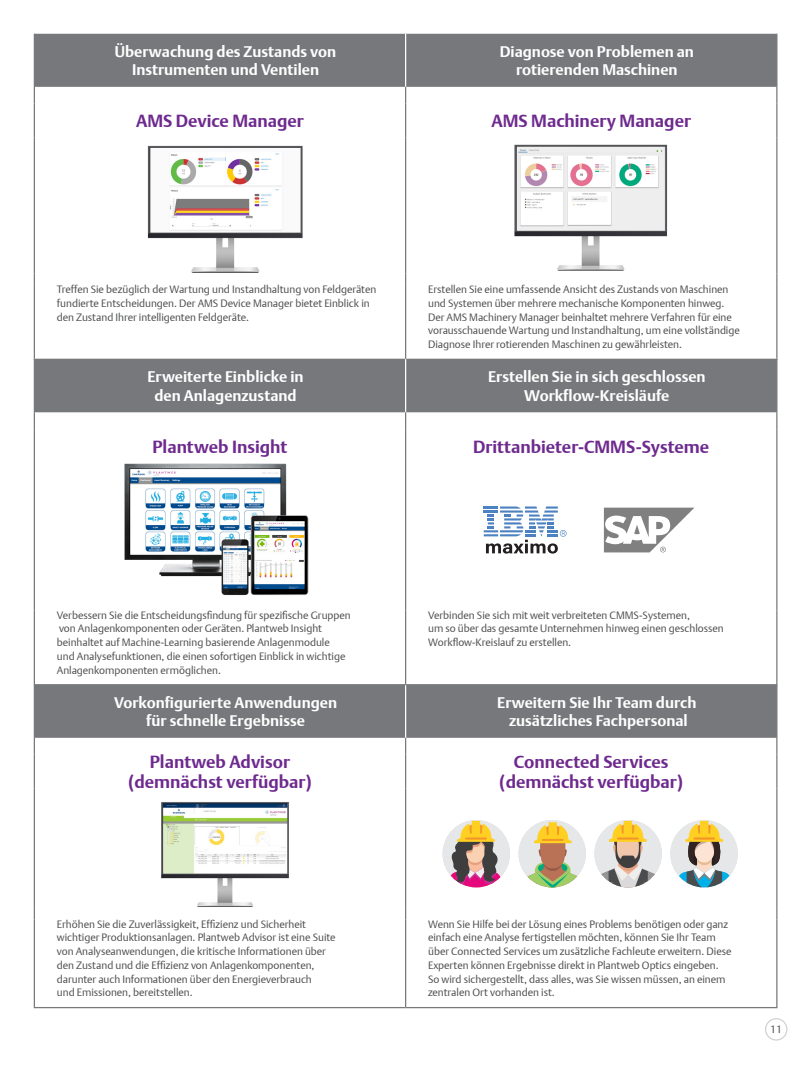
<style>
.page{position:relative;width:810px;height:1080px;background:#fff}
.page>*{position:absolute;margin:0;border:0;box-sizing:border-box;transform-origin:0 0}
.t1{font:700 17.5px/20px "DTL Argo T";color:#6e2a8e;text-align:center}
.t2{font:700 15.25px/18.4px "DTL Argo T";color:#fff;text-align:center}
.BODY{font:10.62px/13.8px "DTL Argo T Light";color:#4b4c4d}
</style>
<div class="page">
<div style="left:35px;top:34px;width:741px;height:53px;background:#76787b"></div>
<hr style="left:405px;top:34px;width:1px;height:53px;background:#fff">
<svg style="left:34px;top:87px;width:1px;height:17px"></svg>
<svg style="left:405px;top:87px;width:1px;height:17px"></svg>
<svg style="left:776px;top:87px;width:2px;height:17px"></svg>
<hr style="left:34px;top:104px;width:1px;height:33px;background:#76787b">
<hr style="left:405px;top:104px;width:1px;height:33px;background:#76787b">
<hr style="left:776px;top:104px;width:2px;height:33px;background:#76787b">
<hr style="left:34px;top:137px;width:1px;height:137px;background:#76787b">
<hr style="left:405px;top:137px;width:1px;height:137px;background:#76787b">
<hr style="left:776px;top:137px;width:2px;height:137px;background:#76787b">
<svg style="left:776px;top:274px;width:2px;height:11px"></svg>
<hr style="left:34px;top:285px;width:1px;height:74px;background:#76787b">
<hr style="left:405px;top:285px;width:1px;height:74px;background:#76787b">
<hr style="left:776px;top:285px;width:2px;height:74px;background:#76787b">
<hr style="left:34px;top:34px;width:1px;height:53px;background:#76787b">
<hr style="left:776px;top:34px;width:2px;height:53px;background:#76787b">
<div style="left:765px;top:1018px;width:23px;height:23px;border:1px solid #d1d2d4;border-radius:50%"></div>
<div style="left:35px;top:685px;width:741px;height:53px;background:#76787b"></div>
<hr style="left:405px;top:685px;width:1px;height:53px;background:#fff">
<svg style="left:34px;top:738px;width:1px;height:17px"></svg>
<svg style="left:405px;top:738px;width:1px;height:17px"></svg>
<svg style="left:776px;top:738px;width:2px;height:17px"></svg>
<hr style="left:34px;top:755px;width:1px;height:33px;background:#76787b">
<hr style="left:405px;top:755px;width:1px;height:33px;background:#76787b">
<hr style="left:776px;top:755px;width:2px;height:33px;background:#76787b">
<hr style="left:34px;top:788px;width:1px;height:120px;background:#76787b">
<hr style="left:405px;top:788px;width:1px;height:120px;background:#76787b">
<hr style="left:776px;top:788px;width:2px;height:120px;background:#76787b">
<svg style="left:776px;top:908px;width:2px;height:11px"></svg>
<hr style="left:34px;top:919px;width:1px;height:88px;background:#76787b">
<hr style="left:405px;top:919px;width:1px;height:88px;background:#76787b">
<hr style="left:776px;top:919px;width:2px;height:88px;background:#76787b">
<hr style="left:34px;top:1007px;width:372px;height:1px;background:#76787b">
<hr style="left:406px;top:1007px;width:372px;height:1px;background:#76787b">
<hr style="left:34px;top:685px;width:1px;height:53px;background:#76787b">
<hr style="left:776px;top:685px;width:2px;height:53px;background:#76787b">
<div style="left:35px;top:359px;width:741px;height:53px;background:#76787b"></div>
<hr style="left:405px;top:359px;width:1px;height:53px;background:#fff">
<svg style="left:34px;top:412px;width:1px;height:17px"></svg>
<svg style="left:405px;top:412px;width:1px;height:17px"></svg>
<svg style="left:776px;top:412px;width:2px;height:17px"></svg>
<hr style="left:34px;top:429px;width:1px;height:34px;background:#76787b">
<hr style="left:405px;top:429px;width:1px;height:34px;background:#76787b">
<hr style="left:776px;top:429px;width:2px;height:34px;background:#76787b">
<hr style="left:34px;top:463px;width:1px;height:136px;background:#76787b">
<hr style="left:405px;top:463px;width:1px;height:136px;background:#76787b">
<hr style="left:776px;top:463px;width:2px;height:136px;background:#76787b">
<svg style="left:776px;top:599px;width:2px;height:11px"></svg>
<hr style="left:34px;top:610px;width:1px;height:74px;background:#76787b">
<hr style="left:405px;top:610px;width:1px;height:74px;background:#76787b">
<hr style="left:776px;top:610px;width:2px;height:74px;background:#76787b">
<hr style="left:34px;top:684px;width:372px;height:1px;background:#76787b">
<hr style="left:406px;top:684px;width:372px;height:1px;background:#76787b">
<hr style="left:34px;top:359px;width:1px;height:53px;background:#76787b">
<hr style="left:776px;top:359px;width:2px;height:53px;background:#76787b">
<img style="left:161px;top:802px;width:128px;height:105px">
<img style="left:514px;top:144px;width:154px;height:127px">
<img style="left:147px;top:146px;width:156px;height:126px">
<img style="left:124px;top:463px;width:185px;height:132px">
<svg style="left:484px;top:506px;width:83px;height:48px"></svg>
<svg style="left:604px;top:508px;width:90px;height:44px"></svg>
<div style="left:670px;top:820px;width:68px;height:67px;background:#e6e7e9;border-radius:50%"></div>
<svg style="left:677px;top:821px;width:55px;height:66px"></svg>
<svg style="left:595px;top:821px;width:66px;height:66px"></svg>
<div style="left:443px;top:820px;width:67px;height:67px;background:#e6e7e9;border-radius:50%"></div>
<svg style="left:448px;top:821px;width:53px;height:66px"></svg>
<div style="left:519px;top:820px;width:67px;height:67px;background:#e6e7e9;border-radius:50%"></div>
<svg style="left:522px;top:822px;width:62px;height:65px"></svg>
<p class="t2" style="left:115px;top:42px;width:223px">Überwachung des Zustands von<br>Instrumenten und Ventilen</p>
<p class="t2" style="left:500px;top:42px;width:196px">Diagnose von Problemen an rotierenden Maschinen</p>
<p class="t1" style="left:136px;top:111px;width:169px">AMS Device Manager</p>
<p class="t1" style="left:491px;top:111px;width:201px">AMS Machinery Manager</p>
<p class="BODY" style="left:57px;top:282px;width:321px">Treffen Sie bezüglich der Wartung und Instandhaltung von Feldgeräten fundierte Entscheidungen. Der AMS Device Manager bietet Einblick in den Zustand Ihrer intelligenten Feldgeräte.</p>
<p class="BODY" style="left:428px;top:282px;width:313px">Erstellen Sie eine umfassende Ansicht des Zustands von Maschinen und Systemen über mehrere mechanische Komponenten hinweg.<br>Der AMS Machinery Manager beinhaltet mehrere Verfahren für eine vorausschauende Wartung und Instandhaltung, um eine vollständige Diagnose Ihrer rotierenden Maschinen zu gewährleisten.</p>
<p class="t2" style="left:148px;top:368px;width:158px">Erweiterte Einblicke in den Anlagenzustand</p>
<p class="t2" style="left:488px;top:368px;width:219px">Erstellen Sie in sich geschlossen<br>Workflow-Kreisläufe</p>
<p class="t1" style="left:153px;top:437px;width:136px">Plantweb Insight</p>
<p class="t1" style="left:473px;top:437px;width:238px">Drittanbieter-CMMS-Systeme</p>
<p class="BODY" style="left:57px;top:608px;width:295px">Verbessern Sie die Entscheidungsfindung für spezifische Gruppen von Anlagenkomponenten oder Geräten. Plantweb Insight beinhaltet auf Machine-Learning basierende Anlagenmodule<br>und Analysefunktionen, die einen sofortigen Einblick in wichtige Anlagenkomponenten ermöglichen.</p>
<p class="BODY" style="left:428px;top:608px;width:297px">Verbinden Sie sich mit weit verbreiteten CMMS-Systemen,<br>um so über das gesamte Unternehmen hinweg einen geschlossen<br>Workflow-Kreislauf zu erstellen.</p>
<p class="t2" style="left:114px;top:693px;width:225px">Vorkonfigurierte Anwendungen für schnelle Ergebnisse</p>
<p class="t2" style="left:497px;top:693px;width:201px">Erweitern Sie Ihr Team durch zusätzliches Fachpersonal</p>
<p class="t1" style="left:128px;top:752px;width:185px">Plantweb Advisor (demnächst verfügbar)</p>
<p class="t1" style="left:499px;top:752px;width:185px">Connected Services (demnächst verfügbar)</p>
<p class="BODY" style="left:57px;top:917px;width:280px">Erhöhen Sie die Zuverlässigkeit, Effizienz und Sicherheit wichtiger Produktionsanlagen. Plantweb Advisor ist eine Suite von Analyseanwendungen, die kritische Informationen über den Zustand und die Effizienz von Anlagenkomponenten, darunter auch Informationen über den Energieverbrauch<br>und Emissionen, bereitstellen.</p>
<p class="BODY" style="left:428px;top:917px;width:305px">Wenn Sie Hilfe bei der Lösung eines Problems benötigen oder ganz einfach eine Analyse fertigstellen möchten, können Sie Ihr Team über Connected Services um zusätzliche Fachleute erweitern. Diese Experten können Ergebnisse direkt in Plantweb Optics eingeben.<br>So wird sichergestellt, dass alles, was Sie wissen müssen, an einem zentralen Ort vorhanden ist.</p>
<p class="BODY" style="left:770px;top:1023px;width:13px">11</p>
</div>
